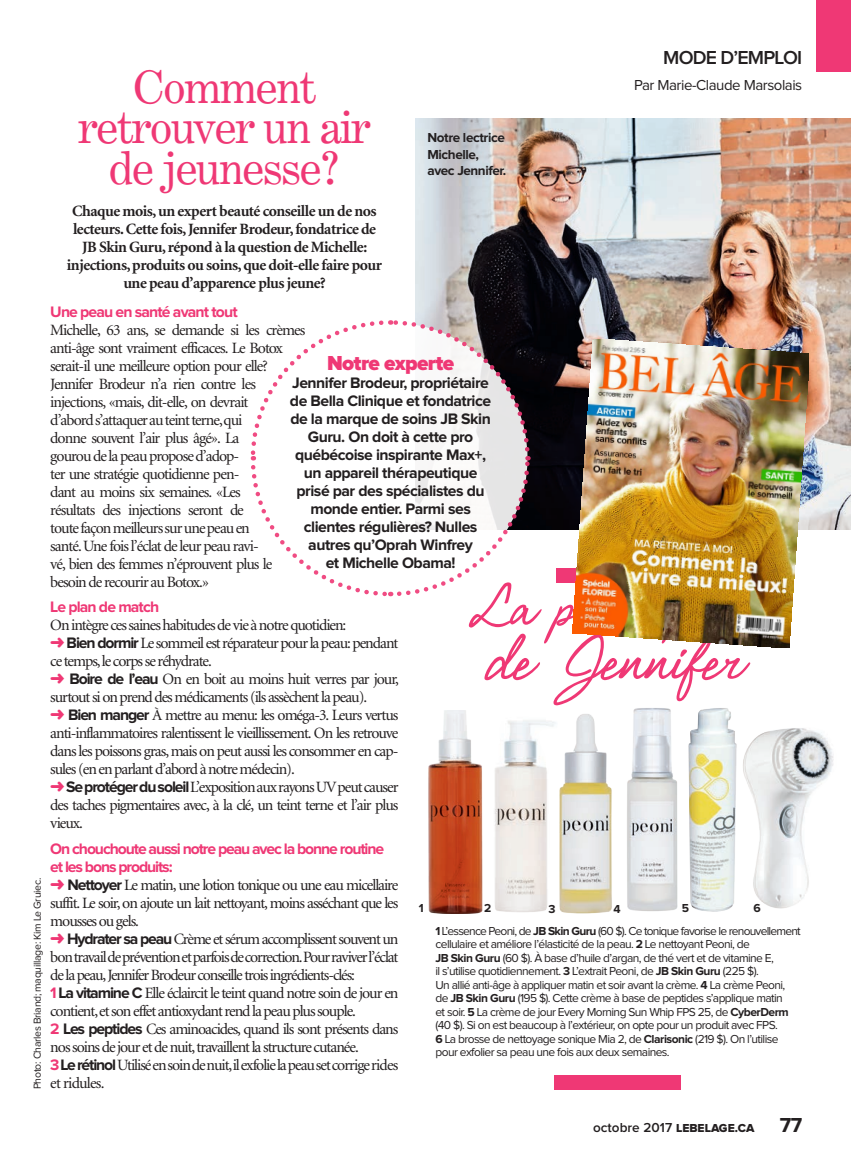
<style>
.page{position:relative;width:851px;height:1161px;background:#fff}
.page>*{position:absolute;margin:0;border:0;box-sizing:border-box;transform-origin:0 0}
.t1{font:84px "Shimmer Bold OT";letter-spacing:-.005em;color:#ef3875}
.t2{font:45px/40.5px "Century Expanded BT";letter-spacing:-.03em;color:#ef3875;text-align:center}
.t3{font:900 21px "Proxima Nova";letter-spacing:-.03em;color:#ef3875}
.t4{font:600 19.5px "Proxima Nova";letter-spacing:-.04em;color:#231f20}
.t5{font:15.75px/18px "Minion";letter-spacing:-.065em;color:#231f20}
.t6{font:700 15.75px/18px "Proxima Nova";letter-spacing:-.03em;color:#231f20;text-align:center}
.t7{font:700 15.75px/18px "Minion";letter-spacing:-.03em;color:#231f20;text-align:center}
.t8{font:700 15.75px/18px "Proxima Nova";letter-spacing:-.07em;color:#ef3875}
.t9{font:15px "Proxima Nova";letter-spacing:-.03em;color:#231f20}
.t10{font:700 13.5px/16.5px "Proxima Nova";letter-spacing:-.03em;color:#231f20}
.t11{font:600 13.5px "Proxima Nova";color:#231f20}
.t12{font:12px/13.5px "Proxima Nova";letter-spacing:-.05em;color:#231f20}
.t13{font:700 12px "Proxima Nova";color:#231f20}
.t14{font:10.5px "Proxima Nova";letter-spacing:-.03em;color:#231f20}
.s1{color:#ef3875}
.s2{font-family:"Proxima Nova";font-weight:700}
.s3{font-family:"Proxima Nova";font-weight:700;color:#ef3875}
.s4{font-weight:700}
.s5{font-weight:800;font-size:12px}
.s6{font-weight:700;font-size:21px}
</style>
<div class="page">
<div style="left:816px;top:0;width:34px;height:71px;background:#ef3875"></div>
<img style="left:415px;top:119px;width:435px;height:411px">
<svg style="left:250px;top:319px;width:281px;height:278px"></svg>
<img style="left:627px;top:708px;width:51px;height:203px">
<img style="left:494px;top:720px;width:61px;height:192px">
<img style="left:428px;top:710px;width:55px;height:204px">
<img style="left:555px;top:714px;width:57px;height:200px">
<img style="left:688px;top:708px;width:49px;height:204px">
<img style="left:743px;top:728px;width:91px;height:181px">
<div style="left:555px;top:568px;width:127px;height:14px;background:#ef3875"></div>
<div style="left:554px;top:1075px;width:126px;height:14px;background:#ef3875"></div>
<img style="left:572px;top:339px;width:236px;height:309px">
<h2 class="t2" style="left:78px;top:66px;width:294px">Comment retrouver un air de jeunesse?</h2>
<p class="t7" style="left:67px;top:202px;width:317px">Chaque mois, un expert beauté conseille un de nos lecteurs. Cette fois, Jennifer Brodeur, fondatrice de JB Skin Guru, répond à la question de Michelle: injections, produits ou soins, que doit-elle faire pour une peau d’apparence plus jeune?</p>
<p class="t10" style="left:427px;top:130px;width:80px">Notre lectrice<br>Michelle, avec Jennifer.</p>
<p class="t4" style="left:663px;top:49px;width:141px">MODE D’EMPLOI</p>
<p class="t9" style="left:634px;top:78px;width:170px">Par Marie-Claude Marsolais</p>
<p class="t8" style="left:50px;top:303px;width:189px">Une peau en santé avant tout</p>
<p class="t5" style="left:50px;top:321px;width:257px">Michelle, 63 ans, se demande si les crèmes anti-âge sont vraiment efficaces. Le Botox serait-il une meilleure option pour elle?<br>Jennifer Brodeur n’a rien contre les injections, «mais, dit-elle, on devrait<br>d’abord s’attaquer au teint terne,qui<br>donne souvent l’air plus âgé». La<br>gourou de la peau propose d’adop-<br>ter une stratégie quotidienne pen-<br>dant au moins six semaines. «Les<br>résultats des injections seront de<br>toute façon meilleurs sur une peau en<br>santé. Une fois l’éclat de leur peau ravi-<br>vé, bien des femmes n’éprouvent plus le besoin de recourir au Botox.»</p>
<p class="t8" style="left:50px;top:599px;width:110px">Le plan de match</p>
<p class="t5" style="left:50px;top:617px;width:350px">On intègre ces saines habitudes de vie à notre quotidien:<br><span class="s1">➜</span> <span class="s2">Bien dormir</span> Le sommeil est réparateur pour la peau: pendant ce temps, le corps se réhydrate.<br><span class="s1">➜</span> <span class="s2">Boire de l’eau</span> On en boit au moins huit verres par jour, surtout si on prend des médicaments (ils assèchent la peau).<br><span class="s1">➜</span> <span class="s2">Bien manger</span> À mettre au menu: les oméga-3. Leurs vertus anti-inflammatoires ralentissent le vieillissement. On les retrouve dans les poissons gras, mais on peut aussi les consommer en cap&shy;sules (en en parlant d’abord à notre médecin).<br><span class="s1">➜</span> <span class="s2">Se protéger du soleil</span> L’exposition aux rayons UV peut causer des taches pigmentaires avec, à la clé, un teint terne et l’air plus vieux.</p>
<p class="t8" style="left:50px;top:840px;width:335px">On chouchoute aussi notre peau avec la bonne routine et les bons produits:</p>
<p class="t5" style="left:50px;top:876px;width:350px"><span class="s1">➜</span> <span class="s2">Nettoyer</span> Le matin, une lotion tonique ou une eau micellaire suffit. Le soir, on ajoute un lait nettoyant, moins asséchant que les mousses ou gels.<br><span class="s1">➜</span> <span class="s2">Hydrater sa peau</span> Crème et sérum accomplissent souvent un bon travail de prévention et parfois de correction.Pour raviver l’éclat de la peau, Jennifer Brodeur conseille trois ingrédients-clés:<br><span class="s3">1</span> <span class="s2">La vitamine C</span> Elle éclaircit le teint quand notre soin de jour en contient, et son effet antioxydant rend la peau plus souple.<br><span class="s3">2</span> <span class="s2">Les peptides</span> Ces aminoacides, quand ils sont présents dans nos soins de jour et de nuit, travaillent la structure cutanée.<br><span class="s3">3</span><span class="s2">Le rétinol</span> Utilisé en soin de nuit,il exfolie la peau set corrige rides et ridules.</p>
<h3 class="t3" style="left:327px;top:354px;width:129px">Notre experte</h3>
<p class="t6" style="left:290px;top:375px;width:203px">Jennifer Brodeur, propriétaire de Bella Clinique et fondatrice de la marque de soins JB Skin<br>Guru. On doit à cette pro québécoise inspirante Max+, un appareil thérapeutique prisé par des spécialistes du monde entier. Parmi ses clientes régulières? Nulles autres qu’Oprah Winfrey<br>et Michelle Obama!</p>
<h1 class="t1" style="left:486px;top:624px;width:258px">de Jennifer</h1>
<p class="t14" style="left:32px;top:1089px;width:213px;rotate:-90deg">Photo: Charles Briand; maquillage: Kim Le Gruiec.</p>
<p class="t13" style="left:419px;top:903px;width:6px">1</p>
<p class="t13" style="left:484px;top:903px;width:9px">2</p>
<p class="t13" style="left:548px;top:903px;width:9px">3</p>
<p class="t13" style="left:613px;top:904px;width:9px">4</p>
<p class="t13" style="left:682px;top:903px;width:9px">5</p>
<p class="t13" style="left:753px;top:903px;width:9px">6</p>
<p class="t12" style="left:435px;top:925px;width:367px"><span class="s4">1</span> L’essence Peoni, de <span class="s4">JB Skin Guru</span> (60 $). Ce tonique favorise le renouvellement cellulaire et améliore l’élasticité de la peau. <span class="s4">2</span> Le nettoyant Peoni, de<br><span class="s4">JB Skin Guru</span> (60 $). À base d’huile d’argan, de thé vert et de vitamine E,<br>il s’utilise quotidiennement. <span class="s4">3</span> L’extrait Peoni, de <span class="s4">JB Skin Guru</span> (225 $).<br>Un allié anti-âge à appliquer matin et soir avant la crème. <span class="s4">4</span> La crème Peoni, de <span class="s4">JB Skin Guru</span> (195 $). Cette crème à base de peptides s’applique matin<br>et soir. <span class="s4">5</span> La crème de jour Every Morning Sun Whip FPS 25, de <span class="s4">CyberDerm </span>(40 $). Si on est beaucoup à l’extérieur, on opte pour un produit avec FPS.<br><span class="s4">6</span> La brosse de nettoyage sonique Mia 2, de <span class="s4">Clarisonic</span> (219 $). On l’utilise pour exfolier sa peau une fois aux deux semaines.</p>
<p class="t11" style="left:593px;top:1121px;width:211px">OCTOBRE 2017 <span class="s5">LEBELAGE.CA</span> <span class="s6">77</span></p>
</div>
